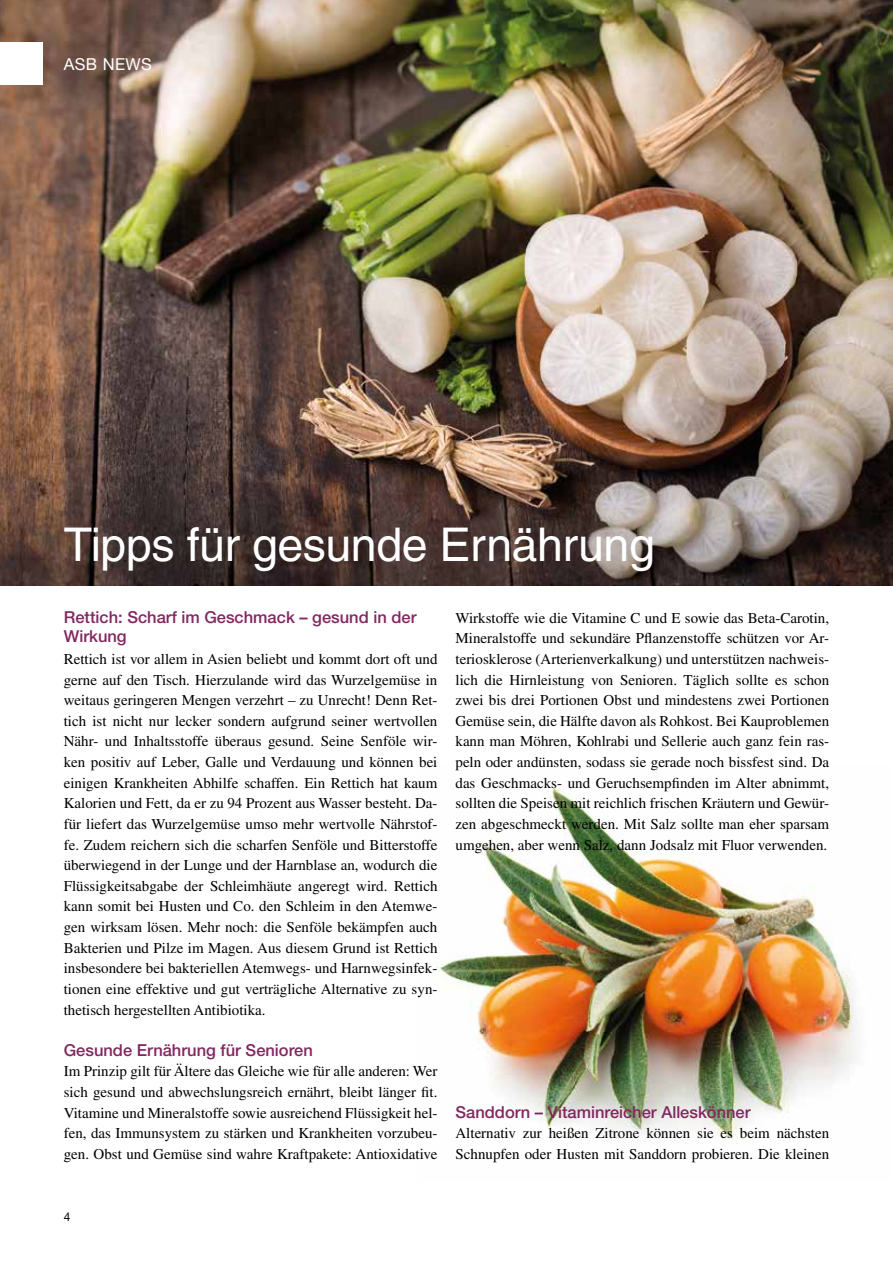
<style>
.page{position:relative;width:893px;height:1263px;background:#fff}
.page>*{position:absolute;margin:0;border:0;box-sizing:border-box;transform-origin:0 0}
.t1{font:46.5px "Helvetica LT Std";letter-spacing:-.01em;color:#fff}
.t2{font:500 16.5px/19.8px "Helvetica Neue LT Std";color:#822760}
.t3{font:16.5px "Helvetica Neue LT Std";letter-spacing:.025em;color:#fff}
.t4{font:15px/20.7px "Times LT Std";color:#000;text-align:justify}
.t5{font:12px "Helvetica Neue LT Std";color:#000}
</style>
<div class="page">
<img style="left:435px;top:782px;width:422px;height:360px">
<img style="left:0;top:0;width:893px;height:585px">
<div style="left:0;top:43px;width:43px;height:42px;background:#fff"></div>
<p class="t3" style="left:64px;top:54px;width:90px">ASB NEWS</p>
<h1 class="t1" style="left:64px;top:517px;width:593px">Tipps für gesunde Ernährung</h1>
<p class="t2" style="left:64px;top:607px;width:354px">Rettich: Scharf im Geschmack – gesund in der<br>Wirkung</p>
<p class="t4" style="left:64px;top:648px;width:375px">Rettich ist vor allem in Asien beliebt und kommt dort oft und gerne auf den Tisch. Hierzulande wird das Wurzelgemüse in weitaus geringeren Mengen verzehrt – zu Unrecht! Denn Ret&shy;tich ist nicht nur lecker sondern aufgrund seiner wertvollen Nähr- und Inhaltsstoffe überaus gesund. Seine Senföle wir&shy;ken positiv auf Leber, Galle und Verdauung und können bei einigen Krankheiten Abhilfe schaffen. Ein Rettich hat kaum Kalorien und Fett, da er zu 94 Prozent aus Wasser besteht. Da&shy;für liefert das Wurzelgemüse umso mehr wertvolle Nährstof&shy;fe. Zudem reichern sich die scharfen Senföle und Bitterstoffe überwiegend in der Lunge und der Harnblase an, wodurch die Flüssigkeitsabgabe der Schleimhäute angeregt wird. Rettich kann somit bei Husten und Co. den Schleim in den Atemwe&shy;gen wirksam lösen. Mehr noch: die Senföle bekämpfen auch Bakterien und Pilze im Magen. Aus diesem Grund ist Rettich insbesondere bei bakteriellen Atemwegs- und Harnwegsinfek&shy;tionen eine effektive und gut verträgliche Alternative zu syn&shy;thetisch hergestellten Antibiotika.</p>
<p class="t2" style="left:64px;top:1040px;width:251px">Gesunde Ernährung für Senioren</p>
<p class="t4" style="left:64px;top:1061px;width:375px">Im Prinzip gilt für Ältere das Gleiche wie für alle anderen: Wer sich gesund und abwechslungsreich ernährt, bleibt länger fit.<br>Vitamine und Mineralstoffe sowie ausreichend Flüssigkeit hel&shy;fen, das Immunsystem zu stärken und Krankheiten vorzubeu&shy;gen. Obst und Gemüse sind wahre Kraftpakete: Antioxidative</p>
<p class="t4" style="left:455px;top:607px;width:375px">Wirkstoffe wie die Vitamine C und E sowie das Beta-Carotin, Mineralstoffe und sekundäre Pflanzenstoffe schützen vor Ar&shy;teriosklerose (Arterienverkalkung) und unterstützen nachweis&shy;lich die Hirnleistung von Senioren. Täglich sollte es schon zwei bis drei Portionen Obst und mindestens zwei Portionen Gemüse sein, die Hälfte davon als Rohkost. Bei Kauproblemen kann man Möhren, Kohlrabi und Sellerie auch ganz fein ras&shy;peln oder andünsten, sodass sie gerade noch bissfest sind. Da das Geschmacks- und Geruchsempfinden im Alter abnimmt, sollten die Speisen mit reichlich frischen Kräutern und Gewür&shy;zen abgeschmeckt werden. Mit Salz sollte man eher sparsam umgehen, aber wenn Salz, dann Jodsalz mit Fluor verwenden.</p>
<p class="t2" style="left:455px;top:1102px;width:297px">Sanddorn – Vitaminreicher Alleskönner</p>
<p class="t4" style="left:455px;top:1123px;width:375px">Alternativ zur heißen Zitrone können sie es beim nächsten<br>Schnupfen oder Husten mit Sanddorn probieren. Die kleinen</p>
<p class="t5" style="left:64px;top:1209px;width:8px">4</p>
</div>
